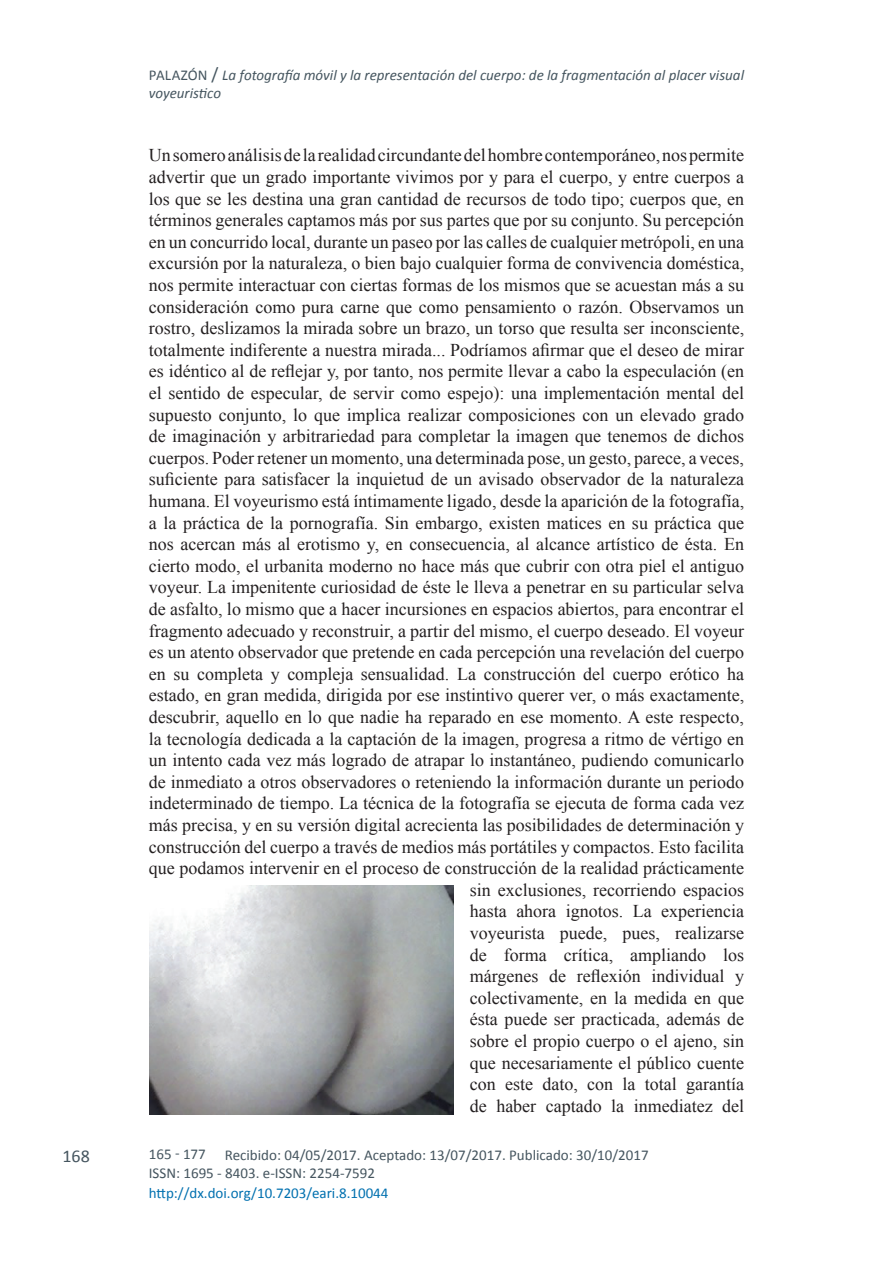
<style>
.page{position:relative;width:893px;height:1263px;background:#fff}
.page>*{position:absolute;margin:0;border:0;box-sizing:border-box;transform-origin:0 0}
.t1{font:18px/21.6px "Times New Roman";color:#231f20;text-align:right}
.t2{font:18px "Calibri";color:#45555f}
.t3{font:15px "Calibri";color:#45555f}
.t4{font:italic 15px/18px "Calibri";color:#45555f}
.t5{font:15px "Calibri";color:#0070af}
.s1{font-style:normal}
.s2{font-style:normal;font-size:18px}
</style>
<div class="page">
<img style="left:149px;top:886px;width:305px;height:228px">
<p class="t2" style="left:62px;top:1144px;width:29px">168</p>
<p class="t4" style="left:149px;top:65px;width:597px"><span class="s1">PALAZÓN</span> <span class="s2">/</span> La fotografía móvil y la representación del cuerpo: de la fragmentación al placer visual voyeuristico</p>
<p class="t1" style="left:149px;top:144px;width:597px">Un somero análisis de la realidad circundante del hombre contemporáneo, nos permite advertir que un grado importante vivimos por y para el cuerpo, y entre cuerpos a los que se les destina una gran cantidad de recursos de todo tipo; cuerpos que, en términos generales captamos más por sus partes que por su conjunto. Su percepción en un concurrido local, durante un paseo por las calles de cualquier metrópoli, en una excursión por la naturaleza, o bien bajo cualquier forma de convivencia doméstica, nos permite interactuar con ciertas formas de los mismos que se acuestan más a su consideración como pura carne que como pensamiento o razón. Observamos un rostro, deslizamos la mirada sobre un brazo, un torso que resulta ser inconsciente, totalmente indiferente a nuestra mirada... Podríamos afirmar que el deseo de mirar es idéntico al de reflejar y, por tanto, nos permite llevar a cabo la especulación (en el sentido de especular, de servir como espejo): una implementación mental del supuesto conjunto, lo que implica realizar composiciones con un elevado grado de imaginación y arbitrariedad para completar la imagen que tenemos de dichos cuerpos. Poder retener un momento, una determinada pose, un gesto, parece, a veces, suficiente para satisfacer la inquietud de un avisado observador de la naturaleza humana. El voyeurismo está íntimamente ligado, desde la aparición de la fotografía, a la práctica de la pornografía. Sin embargo, existen matices en su práctica que nos acercan más al erotismo y, en consecuencia, al alcance artístico de ésta. En cierto modo, el urbanita moderno no hace más que cubrir con otra piel el antiguo voyeur. La impenitente curiosidad de éste le lleva a penetrar en su particular selva de asfalto, lo mismo que a hacer incursiones en espacios abiertos, para encontrar el fragmento adecuado y reconstruir, a partir del mismo, el cuerpo deseado. El voyeur es un atento observador que pretende en cada percepción una revelación del cuerpo en su completa y compleja sensualidad. La construcción del cuerpo erótico ha estado, en gran medida, dirigida por ese instintivo querer ver, o más exactamente, descubrir, aquello en lo que nadie ha reparado en ese momento. A este respecto, la tecnología dedicada a la captación de la imagen, progresa a ritmo de vértigo en un intento cada vez más logrado de atrapar lo instantáneo, pudiendo comunicarlo de inmediato a otros observadores o reteniendo la información durante un periodo indeterminado de tiempo. La técnica de la fotografía se ejecuta de forma cada vez más precisa, y en su versión digital acrecienta las posibilidades de determinación y construcción del cuerpo a través de medios más portátiles y compactos. Esto facilita que podamos intervenir en el proceso de construcción de la realidad prácticamente sin exclusiones, recorriendo espacios<br>hasta ahora ignotos. La experiencia<br>voyeurista puede, pues, realizarse<br>de forma crítica, ampliando los<br>márgenes de reflexión individual y<br>colectivamente, en la medida en que<br>ésta puede ser practicada, además de<br>sobre el propio cuerpo o el ajeno, sin<br>que necesariamente el público cuente<br>con este dato, con la total garantía<br>de haber captado la inmediatez del</p>
<p class="t3" style="left:225px;top:1145px;width:425px">Recibido: 04/05/2017. Aceptado: 13/07/2017. Publicado: 30/10/2017</p>
<p class="t3" style="left:149px;top:1145px;width:59px">165 - 177</p>
<p class="t5" style="left:149px;top:1183px;width:241px">http://dx.doi.org/10.7203/eari.8.10044</p>
<p class="t3" style="left:149px;top:1163px;width:228px">ISSN: 1695 - 8403. e-ISSN: 2254-7592</p>
</div>
